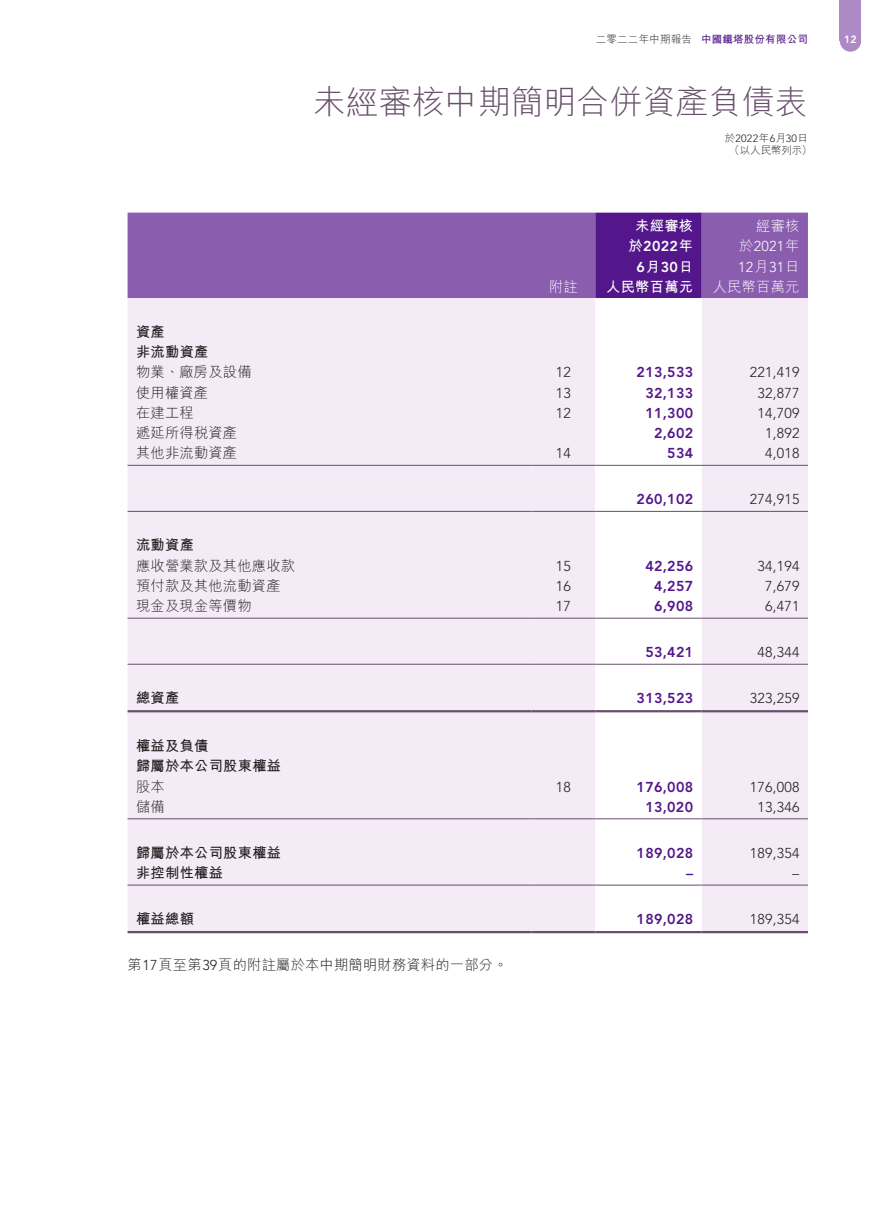
<style>
.page{position:relative;width:893px;height:1212px;background:#fff}
.page>*{position:absolute;margin:0;border:0;box-sizing:border-box;transform-origin:0 0}
.t1{font:300 33px "M Hei HK";color:#684f6b}
.t2{font:300 14.25px "Avenir LT Std";letter-spacing:.015em;color:#231f20}
.t3{font:300 14.25px "M Hei HK";letter-spacing:.015em;color:#231f20}
.t4{font:800 14.25px "Avenir LT Std";letter-spacing:.02em;color:#53168b}
.t5{font:700 14.25px/20.2px "M Hei HK";letter-spacing:.02em;color:#231f20}
.t6{font:300 14.25px/20.2px "Avenir LT Std";letter-spacing:.015em;color:#fff}
.t7{font:300 14.25px "M Hei HK";letter-spacing:.015em;color:#fff}
.t8{font:800 14.25px/20.2px "Avenir LT Std";letter-spacing:.02em;color:#fff;text-align:center}
.t9{font:700 14.25px "M Hei HK";letter-spacing:.02em;color:#fff}
.t10{font:300 10.5px "M Hei HK";letter-spacing:.02em;color:#231f20}
.t11{font:300 10.5px "Avenir LT Std";letter-spacing:.03em;color:#231f20}
.t12{font:700 10.5px "M Hei HK";letter-spacing:.02em;color:#53168b}
.t13{font:800 10.5px "Avenir LT Std";color:#fff}
.s1{font-family:"M Hei HK"}
.s2{font-family:"M Hei HK";font-weight:700}
.s3{font-family:"Avenir LT Std"}
</style>
<div class="page">
<div style="left:840px;top:30px;width:21px;height:22px;background:#ad89c5;border-radius:50%"></div>
<div style="left:840px;top:0;width:21px;height:41px;background:#ad89c5"></div>
<div style="left:128px;top:213px;width:680px;height:85px;background:#8a5dae"></div>
<div style="left:595px;top:213px;width:107px;height:85px;background:#53168b"></div>
<div style="left:128px;top:298px;width:680px;height:633px;background:#f4ebf6"></div>
<svg style="left:595px;top:298px;width:107px;height:633px"></svg>
<hr style="left:128px;top:465px;width:403px;height:1px;background:#684f6b">
<hr style="left:531px;top:465px;width:64px;height:1px;background:#684f6b">
<hr style="left:595px;top:465px;width:107px;height:1px;background:#684f6b">
<hr style="left:702px;top:465px;width:106px;height:1px;background:#684f6b">
<hr style="left:128px;top:511px;width:403px;height:1px;background:#684f6b">
<hr style="left:531px;top:511px;width:64px;height:1px;background:#684f6b">
<hr style="left:595px;top:511px;width:107px;height:1px;background:#684f6b">
<hr style="left:702px;top:511px;width:106px;height:1px;background:#684f6b">
<hr style="left:128px;top:618px;width:403px;height:1px;background:#684f6b">
<hr style="left:531px;top:618px;width:64px;height:1px;background:#684f6b">
<hr style="left:595px;top:618px;width:107px;height:1px;background:#684f6b">
<hr style="left:702px;top:618px;width:106px;height:1px;background:#684f6b">
<hr style="left:128px;top:664px;width:403px;height:1px;background:#684f6b">
<hr style="left:531px;top:664px;width:64px;height:1px;background:#684f6b">
<hr style="left:595px;top:664px;width:107px;height:1px;background:#684f6b">
<hr style="left:702px;top:664px;width:106px;height:1px;background:#684f6b">
<hr style="left:128px;top:710px;width:403px;height:2px;background:#684f6b">
<hr style="left:531px;top:710px;width:64px;height:2px;background:#684f6b">
<hr style="left:595px;top:710px;width:107px;height:2px;background:#684f6b">
<hr style="left:702px;top:710px;width:106px;height:2px;background:#684f6b">
<hr style="left:128px;top:818px;width:403px;height:1px;background:#684f6b">
<hr style="left:531px;top:818px;width:64px;height:1px;background:#684f6b">
<hr style="left:595px;top:818px;width:107px;height:1px;background:#684f6b">
<hr style="left:702px;top:818px;width:106px;height:1px;background:#684f6b">
<hr style="left:128px;top:885px;width:403px;height:1px;background:#684f6b">
<hr style="left:531px;top:885px;width:64px;height:1px;background:#684f6b">
<hr style="left:595px;top:885px;width:107px;height:1px;background:#684f6b">
<hr style="left:702px;top:885px;width:106px;height:1px;background:#684f6b">
<hr style="left:128px;top:931px;width:403px;height:2px;background:#684f6b">
<hr style="left:531px;top:931px;width:64px;height:2px;background:#684f6b">
<hr style="left:595px;top:931px;width:107px;height:2px;background:#684f6b">
<hr style="left:702px;top:931px;width:106px;height:2px;background:#684f6b">
<p class="t10" style="left:596px;top:34px;width:98px">二零二二年中期報告</p>
<p class="t12" style="left:701px;top:32px;width:108px">中國鐵塔股份有限公司</p>
<h1 class="t1" style="left:313px;top:85px;width:496px">未經審核中期簡明合併資產負債表</h1>
<p class="t11" style="left:725px;top:132px;width:84px"><span class="s1">於</span>2022<span class="s1">年月</span>6 30<span class="s1">日</span></p>
<p class="t10" style="left:729px;top:145px;width:84px">（以人民幣列示(</p>
<p class="t7" style="left:549px;top:279px;width:30px">附註</p>
<p class="t7" style="left:756px;top:219px;width:45px">經審核</p>
<p class="t9" style="left:635px;top:215px;width:59px">未經審核</p>
<p class="t8" style="left:628px;top:236px;width:66px"><span class="s2">於</span>2022<span class="s2">年<br></span>6<span class="s2">月</span>30<span class="s2">日</span></p>
<p class="t6" style="left:738px;top:236px;width:63px"><span class="s1">於</span>2021<span class="s1">年<br></span>12<span class="s1">月</span>31<span class="s1">日</span></p>
<p class="t7" style="left:713px;top:279px;width:88px">人民幣百萬元</p>
<p class="t9" style="left:606px;top:276px;width:88px">人民幣百萬元</p>
<p class="t5" style="left:136px;top:320px;width:74px">資產<br>非流動資產</p>
<p class="t3" style="left:136px;top:365px;width:117px">物業、廠房及設備</p>
<p class="t2" style="left:556px;top:364px;width:17px">12</p>
<p class="t4" style="left:637px;top:364px;width:58px">213,533</p>
<p class="t2" style="left:750px;top:364px;width:51px">221,419</p>
<p class="t3" style="left:136px;top:385px;width:74px">使用權資產</p>
<p class="t2" style="left:556px;top:384px;width:17px">13</p>
<p class="t4" style="left:645px;top:384px;width:49px">32,133</p>
<p class="t2" style="left:757px;top:384px;width:43px">32,877</p>
<p class="t3" style="left:136px;top:405px;width:59px">在建工程</p>
<p class="t2" style="left:556px;top:405px;width:17px">12</p>
<p class="t4" style="left:645px;top:404px;width:49px">11,300</p>
<p class="t2" style="left:758px;top:405px;width:43px">14,709</p>
<p class="t3" style="left:136px;top:426px;width:103px">遞延所得稅資產</p>
<p class="t4" style="left:654px;top:425px;width:41px">2,602</p>
<p class="t2" style="left:765px;top:425px;width:36px">1,892</p>
<p class="t3" style="left:136px;top:446px;width:103px">其他非流動資產</p>
<p class="t2" style="left:556px;top:445px;width:17px">14</p>
<p class="t4" style="left:667px;top:445px;width:27px">534</p>
<p class="t2" style="left:765px;top:445px;width:36px">4,018</p>
<p class="t4" style="left:637px;top:491px;width:58px">260,102</p>
<p class="t2" style="left:750px;top:491px;width:51px">274,915</p>
<p class="t5" style="left:136px;top:534px;width:59px">流動資產</p>
<p class="t3" style="left:136px;top:558px;width:161px">應收營業款及其他應收款</p>
<p class="t2" style="left:556px;top:557px;width:17px">15</p>
<p class="t4" style="left:645px;top:557px;width:49px">42,256</p>
<p class="t2" style="left:757px;top:557px;width:43px">34,194</p>
<p class="t3" style="left:136px;top:578px;width:146px">預付款及其他流動資產</p>
<p class="t2" style="left:556px;top:578px;width:17px">16</p>
<p class="t4" style="left:654px;top:577px;width:41px">4,257</p>
<p class="t2" style="left:765px;top:578px;width:36px">7,679</p>
<p class="t3" style="left:136px;top:599px;width:117px">現金及現金等價物</p>
<p class="t2" style="left:556px;top:598px;width:17px">17</p>
<p class="t4" style="left:654px;top:598px;width:41px">6,908</p>
<p class="t2" style="left:765px;top:598px;width:36px">6,471</p>
<p class="t4" style="left:645px;top:644px;width:49px">53,421</p>
<p class="t2" style="left:757px;top:644px;width:43px">48,344</p>
<p class="t5" style="left:136px;top:687px;width:45px">總資產</p>
<p class="t5" style="left:136px;top:735px;width:147px">權益及負債<br>歸屬於本公司股東權益</p>
<p class="t4" style="left:637px;top:690px;width:58px">313,523</p>
<p class="t2" style="left:750px;top:690px;width:51px">323,259</p>
<p class="t3" style="left:136px;top:779px;width:30px">股本</p>
<p class="t2" style="left:556px;top:778px;width:17px">18</p>
<p class="t4" style="left:637px;top:778px;width:58px">176,008</p>
<p class="t2" style="left:750px;top:778px;width:51px">176,008</p>
<p class="t3" style="left:136px;top:799px;width:30px">儲備</p>
<p class="t4" style="left:645px;top:798px;width:49px">13,020</p>
<p class="t2" style="left:757px;top:798px;width:43px">13,346</p>
<p class="t5" style="left:136px;top:841px;width:147px">歸屬於本公司股東權益</p>
<p class="t4" style="left:637px;top:844px;width:58px">189,028</p>
<p class="t2" style="left:750px;top:844px;width:51px">189,354</p>
<p class="t5" style="left:136px;top:862px;width:88px">非控制性權益</p>
<p class="t4" style="left:686px;top:865px;width:9px">–</p>
<p class="t2" style="left:792px;top:865px;width:9px">–</p>
<p class="t5" style="left:136px;top:908px;width:59px">權益總額</p>
<p class="t3" style="left:128px;top:957px;width:382px">第<span class="s3">17</span>頁至第<span class="s3">39</span>頁的附註屬於本中期簡明財務資料的一部分。</p>
<p class="t4" style="left:637px;top:911px;width:58px">189,028</p>
<p class="t2" style="left:750px;top:911px;width:51px">189,354</p>
<p class="t13" style="left:844px;top:34px;width:14px">12</p>
</div>
